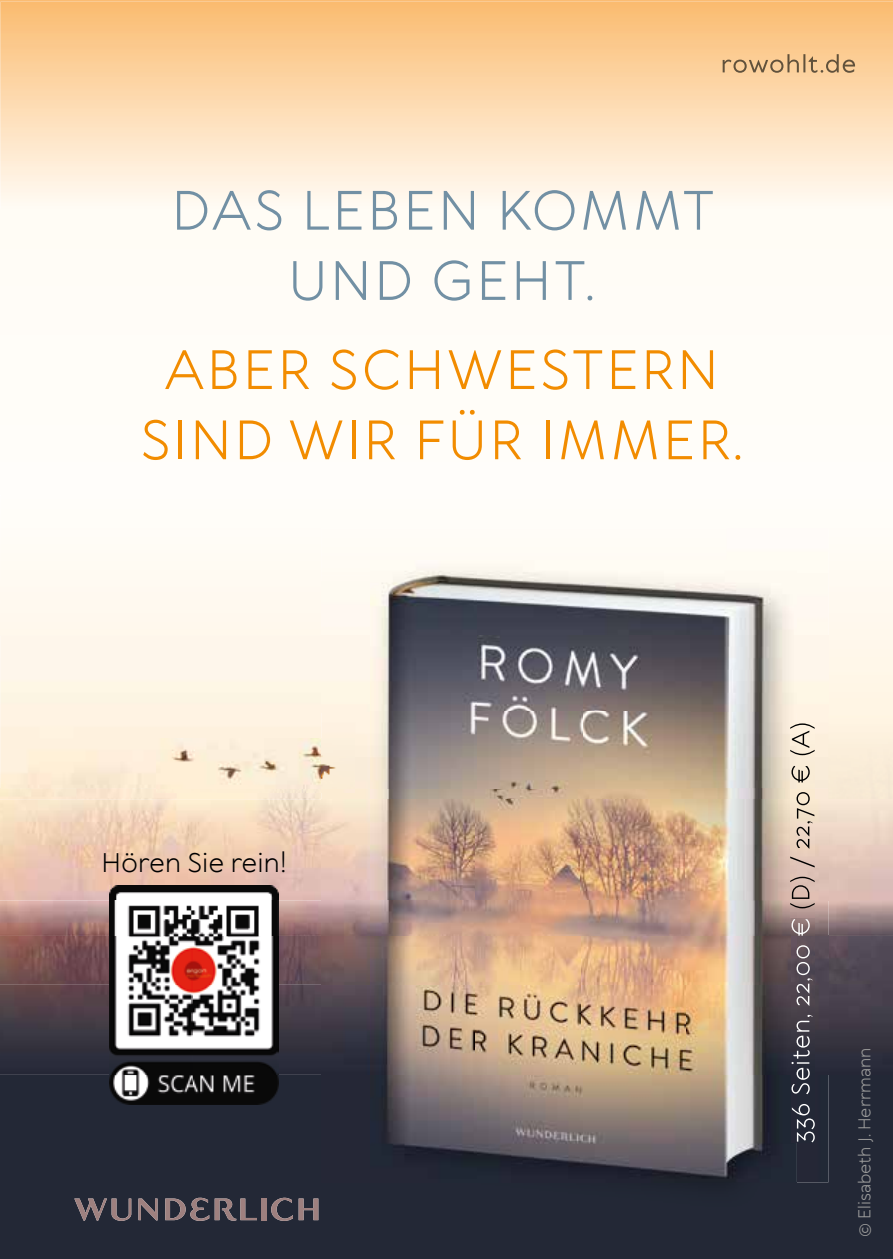
<style>
.page{position:relative;width:893px;height:1259px;background:#fff}
.page>*{position:absolute;margin:0;border:0;box-sizing:border-box;transform-origin:0 0}
.t1{font:53.1px/70.2px "TT Wellingtons";letter-spacing:.05em;color:#f28c00;text-align:center}
.t2{font:53.1px/70.2px "TT Wellingtons";letter-spacing:.05em;color:#7290a4;text-align:center}
.t3{font:25.8px "TT Wellingtons";color:#000}
.t4{font:16.5px "TT Wellingtons";color:#9d9d9c}
</style>
<div class="page">
<div style="left:0;top:209px;width:893px;height:287px;background:#fffdf8"></div>
<div style="left:0;top:1075px;width:893px;height:184px;background:#232836"></div>
<img style="left:76px;top:788px;width:752px;height:11px">
<img style="left:0;top:799px;width:828px;height:101px">
<img style="left:371px;top:984px;width:522px;height:91px">
<img style="left:0;top:984px;width:321px;height:91px">
<img style="left:0;top:900px;width:893px;height:84px">
<img style="left:157px;top:739px;width:198px;height:53px">
<svg style="left:74px;top:1198px;width:57px;height:22px"></svg>
<svg style="left:138px;top:1198px;width:20px;height:22px"></svg>
<svg style="left:165px;top:1197px;width:44px;height:23px"></svg>
<svg style="left:215px;top:1198px;width:42px;height:22px"></svg>
<div style="left:261px;top:1198px;width:5px;height:22px;background:#9e807f"></div>
<svg style="left:271px;top:1197px;width:22px;height:23px"></svg>
<svg style="left:299px;top:1198px;width:19px;height:22px"></svg>
<img style="left:723px;top:54px;width:132px;height:19px">
<div style="left:371px;top:1182px;width:426px;height:27px;background:#232836"></div>
<div style="left:321px;top:528px;width:203px;height:54px;background:#fffcf6"></div>
<div style="left:524px;top:528px;width:203px;height:32px;background:#fffcf6"></div>
<div style="left:727px;top:528px;width:101px;height:108px;background:#fffbf3"></div>
<img style="left:321px;top:582px;width:50px;height:206px">
<img style="left:321px;top:900px;width:50px;height:282px">
<img style="left:371px;top:1074px;width:457px;height:108px">
<img style="left:371px;top:900px;width:457px;height:84px">
<img style="left:791px;top:936px;width:24px;height:206px">
<img style="left:791px;top:919px;width:24px;height:17px">
<img style="left:797px;top:788px;width:18px;height:112px">
<img style="left:797px;top:723px;width:18px;height:65px">
<img style="left:797px;top:900px;width:18px;height:17px">
<img style="left:371px;top:560px;width:426px;height:228px">
<img style="left:371px;top:788px;width:419px;height:11px">
<svg style="left:790px;top:788px;width:7px;height:11px"></svg>
<img style="left:790px;top:723px;width:7px;height:65px">
<img style="left:790px;top:799px;width:7px;height:118px">
<img style="left:109px;top:885px;width:169px;height:219px">
<p class="t2" style="left:171px;top:175px;width:544px">DAS LEBEN KOMMT<br>UND GEHT.</p>
<p class="t1" style="left:140px;top:334px;width:604px">ABER SCHWESTERN<br>SIND WIR FÜR IMMER.</p>
<p class="t3" style="left:102px;top:846px;width:187px">Hören Sie rein!</p>
<p class="t4" style="left:854px;top:1237px;width:191px;rotate:-90deg">© Elisabeth J. Herrmann</p>
</div>
